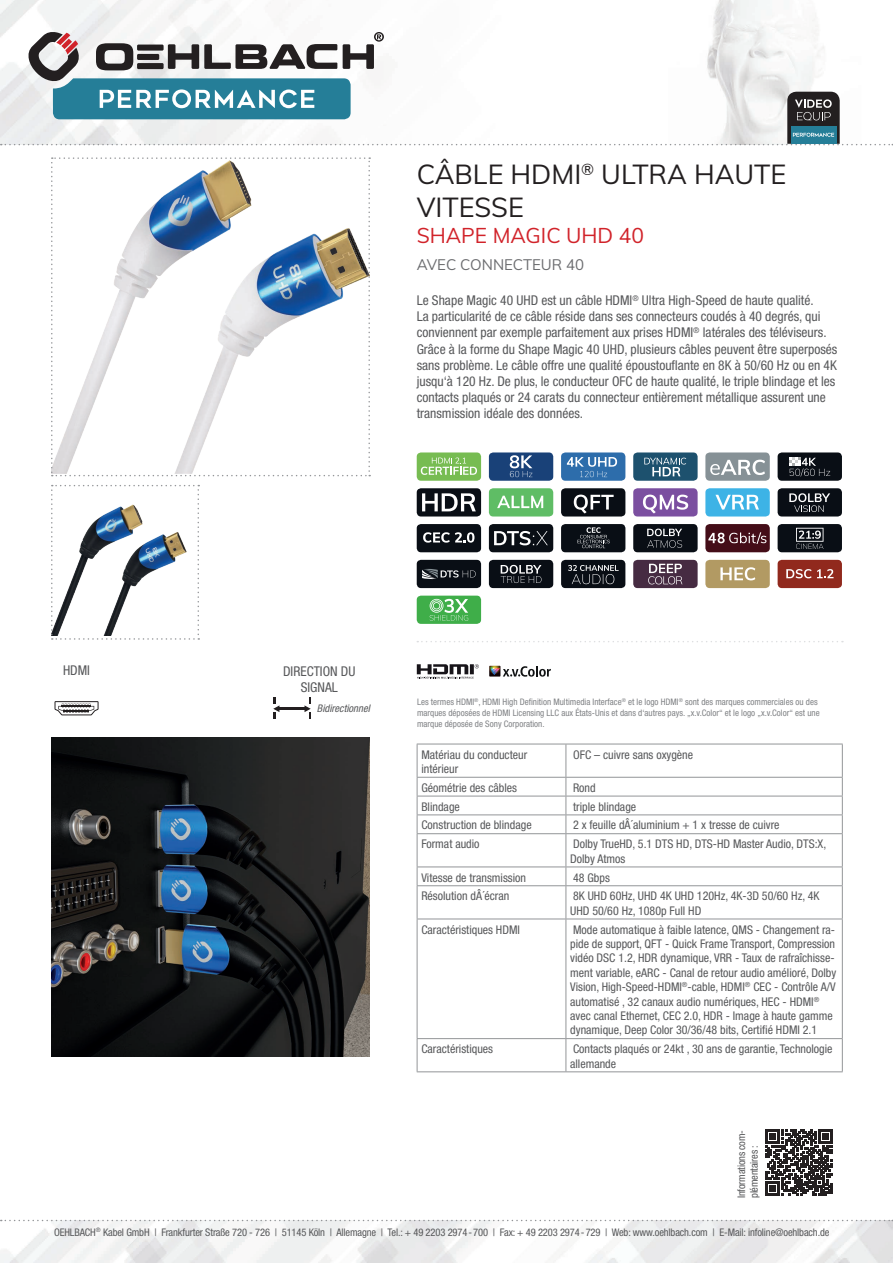
<style>
.page{position:relative;width:893px;height:1263px;background:#fff}
.page>*{position:absolute;margin:0;border:0;box-sizing:border-box;transform-origin:0 0}
.t1{font:27px/32.4px "Muli";color:#231f20}
.t2{font:21px "Muli";color:#d1232a}
.t3{font:15px "Muli";color:#6c6d70}
.t4{font:condensed 13.5px/16.2px "Helvetica Neue LTW1 G";color:#57585a}
.t5{font:condensed 12px/14.4px "Helvetica Neue LTW1 G";color:#57585a}
.t6{font:condensed 10.5px/12.6px "Helvetica Neue LTW1 G";letter-spacing:-.01em;color:#57585a}
.t7{font:italic condensed 10.5px "Helvetica Neue LTW1 G";color:#57585a}
.t8{font:condensed 9px/10.8px "Helvetica Neue LTW1 G";color:#808285}
</style>
<div class="page">
<img style="left:0;top:1220px;width:893px;height:43px">
<img style="left:0;top:0;width:818px;height:145px">
<svg style="left:1px;top:1220px;width:892px;height:1px"></svg>
<svg style="left:51px;top:157px;width:319px;height:319px"></svg>
<svg style="left:51px;top:485px;width:148px;height:155px"></svg>
<div style="left:417px;top:452px;width:64px;height:29px;background:#77bc52;border-radius:4px"></div>
<svg style="left:421px;top:457px;width:56px;height:18px"></svg>
<div style="left:417px;top:488px;width:64px;height:28px;background:#090e15;border-radius:4px"></div>
<svg style="left:422px;top:493px;width:54px;height:18px"></svg>
<div style="left:417px;top:524px;width:64px;height:28px;background:#090e15;border-radius:4px"></div>
<svg style="left:423px;top:532px;width:51px;height:11px"></svg>
<div style="left:417px;top:560px;width:64px;height:28px;background:#090e15;border-radius:4px"></div>
<svg style="left:422px;top:569px;width:54px;height:10px"></svg>
<div style="left:417px;top:596px;width:64px;height:28px;background:#3fae49;border-radius:4px"></div>
<svg style="left:430px;top:599px;width:38px;height:22px"></svg>
<svg style="left:417px;top:664px;width:62px;height:15px"></svg>
<svg style="left:489px;top:666px;width:62px;height:11px"></svg>
<div style="left:489px;top:452px;width:64px;height:29px;background:#194178;border-radius:4px"></div>
<svg style="left:510px;top:455px;width:22px;height:22px"></svg>
<div style="left:489px;top:488px;width:64px;height:28px;background:#5fbd65;border-radius:4px"></div>
<svg style="left:497px;top:496px;width:46px;height:12px"></svg>
<div style="left:489px;top:524px;width:64px;height:28px;background:#090e15;border-radius:4px"></div>
<svg style="left:494px;top:531px;width:54px;height:14px"></svg>
<div style="left:489px;top:560px;width:64px;height:28px;background:#090e15;border-radius:4px"></div>
<svg style="left:501px;top:565px;width:40px;height:18px"></svg>
<div style="left:561px;top:452px;width:64px;height:29px;background:#2d6dab;border-radius:4px"></div>
<svg style="left:567px;top:457px;width:50px;height:20px"></svg>
<div style="left:561px;top:488px;width:64px;height:28px;background:#090e15;border-radius:4px"></div>
<svg style="left:574px;top:495px;width:40px;height:18px"></svg>
<div style="left:561px;top:524px;width:64px;height:28px;background:#090e15;border-radius:4px"></div>
<svg style="left:577px;top:527px;width:33px;height:21px"></svg>
<div style="left:561px;top:560px;width:64px;height:28px;background:#090e15;border-radius:4px"></div>
<svg style="left:568px;top:565px;width:51px;height:19px"></svg>
<div style="left:633px;top:452px;width:65px;height:29px;background:#1d516e;border-radius:4px"></div>
<svg style="left:644px;top:458px;width:42px;height:18px"></svg>
<div style="left:633px;top:488px;width:65px;height:28px;background:#7b4fa0;border-radius:4px"></div>
<svg style="left:643px;top:495px;width:45px;height:18px"></svg>
<div style="left:633px;top:524px;width:65px;height:28px;background:#090e15;border-radius:4px"></div>
<svg style="left:647px;top:529px;width:35px;height:19px"></svg>
<div style="left:633px;top:560px;width:65px;height:28px;background:#462b42;border-radius:4px"></div>
<svg style="left:648px;top:564px;width:34px;height:20px"></svg>
<div style="left:705px;top:452px;width:65px;height:29px;background:#869196;border-radius:4px"></div>
<svg style="left:710px;top:460px;width:55px;height:15px"></svg>
<div style="left:705px;top:488px;width:65px;height:28px;background:#3db3e6;border-radius:4px"></div>
<svg style="left:715px;top:495px;width:44px;height:14px"></svg>
<div style="left:705px;top:524px;width:65px;height:28px;background:#440d18;border-radius:4px"></div>
<svg style="left:708px;top:532px;width:58px;height:12px"></svg>
<div style="left:705px;top:560px;width:65px;height:28px;background:#b29a63;border-radius:4px"></div>
<svg style="left:720px;top:567px;width:35px;height:13px"></svg>
<div style="left:778px;top:452px;width:64px;height:29px;background:#090e15;border-radius:4px"></div>
<svg style="left:789px;top:458px;width:41px;height:18px"></svg>
<div style="left:778px;top:488px;width:64px;height:28px;background:#090e15;border-radius:4px"></div>
<svg style="left:789px;top:493px;width:41px;height:19px"></svg>
<div style="left:778px;top:524px;width:64px;height:28px;background:#090e15;border-radius:4px"></div>
<svg style="left:796px;top:528px;width:27px;height:21px"></svg>
<div style="left:778px;top:560px;width:64px;height:28px;background:#91291d;border-radius:4px"></div>
<svg style="left:786px;top:569px;width:25px;height:9px"></svg>
<svg style="left:817px;top:569px;width:16px;height:9px"></svg>
<img style="left:51px;top:737px;width:319px;height:319px">
<svg style="left:55px;top:701px;width:44px;height:14px"></svg>
<hr style="left:279px;top:707px;width:26px;height:3px;background:#231f20">
<svg style="left:273px;top:698px;width:6px;height:21px"></svg>
<svg style="left:304px;top:698px;width:7px;height:21px"></svg>
<svg style="left:417px;top:641px;width:426px;height:1px"></svg>
<svg style="left:766px;top:1129px;width:66px;height:67px"></svg>
<svg style="left:1px;top:31px;width:892px;height:114px"></svg>
<svg style="left:417px;top:744px;width:426px;height:89px"></svg>
<hr style="left:417px;top:833px;width:149px;height:1px;background:#939598">
<hr style="left:417px;top:834px;width:1px;height:32px;background:#939598">
<hr style="left:566px;top:833px;width:277px;height:1px;background:#939598">
<hr style="left:566px;top:834px;width:1px;height:32px;background:#939598">
<hr style="left:842px;top:834px;width:1px;height:32px;background:#939598">
<hr style="left:417px;top:866px;width:149px;height:1px;background:#939598">
<svg style="left:417px;top:867px;width:1px;height:18px"></svg>
<hr style="left:566px;top:866px;width:277px;height:1px;background:#939598">
<svg style="left:566px;top:867px;width:1px;height:18px"></svg>
<svg style="left:842px;top:867px;width:1px;height:18px"></svg>
<hr style="left:417px;top:885px;width:149px;height:1px;background:#939598">
<hr style="left:417px;top:886px;width:1px;height:32px;background:#939598">
<hr style="left:566px;top:885px;width:277px;height:1px;background:#939598">
<hr style="left:566px;top:886px;width:1px;height:32px;background:#939598">
<hr style="left:842px;top:886px;width:1px;height:32px;background:#939598">
<hr style="left:417px;top:918px;width:149px;height:1px;background:#939598">
<hr style="left:417px;top:919px;width:1px;height:119px;background:#939598">
<hr style="left:566px;top:918px;width:277px;height:1px;background:#939598">
<hr style="left:566px;top:919px;width:1px;height:119px;background:#939598">
<hr style="left:842px;top:919px;width:1px;height:119px;background:#939598">
<hr style="left:417px;top:1038px;width:149px;height:1px;background:#939598">
<hr style="left:417px;top:1039px;width:1px;height:32px;background:#939598">
<hr style="left:566px;top:1038px;width:277px;height:1px;background:#939598">
<hr style="left:566px;top:1039px;width:1px;height:32px;background:#939598">
<hr style="left:842px;top:1039px;width:1px;height:32px;background:#939598">
<hr style="left:417px;top:1071px;width:149px;height:1px;background:#939598">
<hr style="left:566px;top:1071px;width:277px;height:1px;background:#939598">
<p class="t4" style="left:63px;top:662px;width:29px">HDMI</p>
<h1 class="t1" style="left:417px;top:157px;width:371px">CÂBLE HDMI<sup>®</sup> ULTRA HAUTE<br>VITESSE</h1>
<h2 class="t2" style="left:417px;top:221px;width:229px">SHAPE MAGIC UHD 40</h2>
<p class="t3" style="left:417px;top:254px;width:169px">AVEC CONNECTEUR 40</p>
<p class="t4" style="left:417px;top:292px;width:422px">Le Shape Magic 40 UHD est un câble HDMI<sup>®</sup> Ultra High-Speed de haute qualité.<br>La particularité de ce câble réside dans ses connecteurs coudés à 40 degrés, qui conviennent par exemple parfaitement aux prises HDMI<sup>®</sup> latérales des téléviseurs.<br>Grâce à la forme du Shape Magic 40 UHD, plusieurs câbles peuvent être superposés sans problème. Le câble offre une qualité époustouflante en 8K à 50/60 Hz ou en 4K jusqu‘à 120 Hz. De plus, le conducteur OFC de haute qualité, le triple blindage et les contacts plaqués or 24 carats du connecteur entièrement métallique assurent une transmission idéale des données.</p>
<p class="t4" style="left:283px;top:663px;width:74px;text-align:center">DIRECTION DU<br>SIGNAL</p>
<p class="t7" style="left:317px;top:702px;width:57px">Bidirectionnel</p>
<p class="t8" style="left:417px;top:696px;width:404px">Les termes HDMI<sup>®</sup>, HDMI High Definition Multimedia Interface<sup>®</sup> et le logo HDMI<sup>®</sup> sont des marques commerciales ou des marques déposées de HDMI Licensing LLC aux États-Unis et dans d‘autres pays. „x.v.Color“ et le logo „x.v.Color“ est une marque déposée de Sony Corporation.</p>
<p class="t5" style="left:421px;top:747px;width:107px">Matériau du conducteur intérieur</p>
<p class="t5" style="left:573px;top:747px;width:122px">OFC – cuivre sans oxygène</p>
<p class="t5" style="left:421px;top:780px;width:97px">Géométrie des câbles</p>
<p class="t5" style="left:573px;top:780px;width:24px">Rond</p>
<p class="t5" style="left:421px;top:799px;width:40px">Blindage</p>
<p class="t5" style="left:573px;top:799px;width:65px">triple blindage</p>
<p class="t5" style="left:421px;top:818px;width:112px">Construction de blindage</p>
<p class="t5" style="left:573px;top:818px;width:208px">2 x feuille dÂ´aluminium + 1 x tresse de cuivre</p>
<p class="t5" style="left:421px;top:837px;width:60px">Format audio</p>
<p class="t5" style="left:570px;top:837px;width:258px">Dolby TrueHD, 5.1 DTS HD, DTS-HD Master Audio, DTS:X,<br>Dolby Atmos</p>
<p class="t5" style="left:421px;top:870px;width:106px">Vitesse de transmission</p>
<p class="t5" style="left:573px;top:870px;width:38px">48 Gbps</p>
<p class="t5" style="left:421px;top:889px;width:89px">Résolution dÂ´écran</p>
<p class="t5" style="left:570px;top:889px;width:251px">8K UHD 60Hz, UHD 4K UHD 120Hz, 4K-3D 50/60 Hz, 4K<br>UHD 50/60 Hz, 1080p Full HD</p>
<p class="t5" style="left:421px;top:922px;width:100px">Caractéristiques HDMI</p>
<p class="t5" style="left:570px;top:922px;width:268px">Mode automatique à faible latence, QMS - Changement ra&shy;pide de support, QFT - Quick Frame Transport, Compression vidéo DSC 1.2, HDR dynamique, VRR - Taux de rafraîchisse&shy;ment variable, eARC - Canal de retour audio amélioré, Dolby Vision, High-Speed-HDMI<sup>®</sup>-cable, HDMI<sup>®</sup> CEC - Contrôle A/V automatisé , 32 canaux audio numériques, HEC - HDMI<sup>® </sup>avec canal Ethernet, CEC 2.0, HDR - Image à haute gamme dynamique, Deep Color 30/36/48 bits, Certifié HDMI 2.1</p>
<p class="t5" style="left:421px;top:1042px;width:73px">Caractéristiques</p>
<p class="t5" style="left:570px;top:1042px;width:264px">Contacts plaqués or 24kt , 30 ans de garantie, Technologie allemande</p>
<p class="t6" style="left:735px;top:1198px;width:70px;rotate:-90deg">Informations com&shy;plémentaires :</p>
<p class="t6" style="left:54px;top:1226px;width:777px">OEHLBACH<sup>®</sup> Kabel GmbH | Frankfurter Straße 720 - 726 | 51145 Köln | Allemagne | Tel.: + 49 2203 2974-700 | Fax: + 49 2203 2974-729 | Web: www.oehlbach.com | E-Mail: infoline@oehlbach.de</p>
</div>
